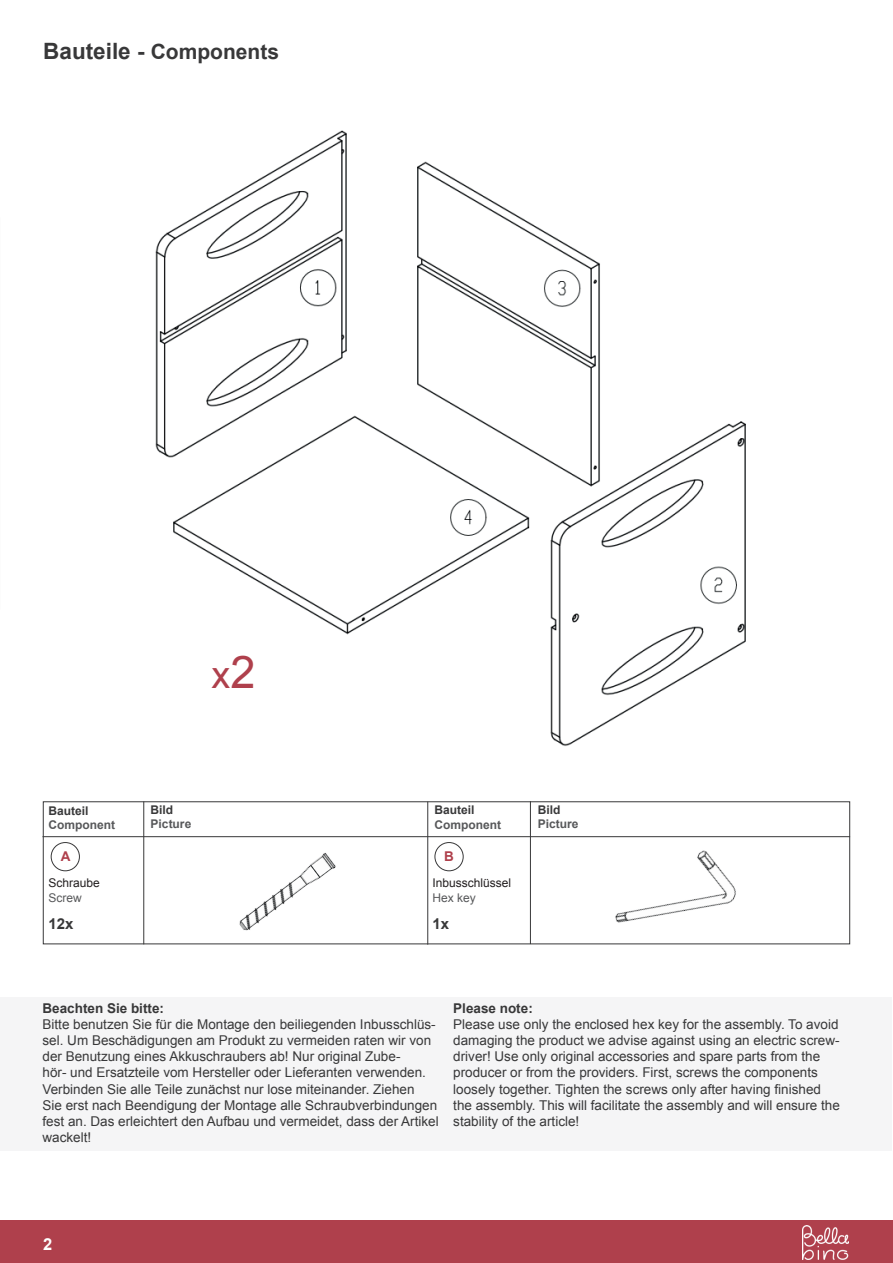
<style>
.page{position:relative;width:893px;height:1263px;background:#fff}
.page>*{position:absolute;margin:0;border:0;box-sizing:border-box;transform-origin:0 0}
.t1{font:37.5px "Arial";color:#af404c}
.t2{font:700 21px "Arial";color:#383839}
.t3{font:700 16.5px "Arial";color:#fff}
.t4{font:700 15px "Arial";color:#383839}
.t5{font:13.5px/16.2px "Arial";color:#383839}
.t6{font:700 13.5px "Arial";color:#383839}
.t7{font:700 13.5px "Arial";color:#af404c}
.t8{font:700 12px "Arial";color:#57585a}
.t9{font:700 12px "Arial";color:#383839}
.t10{font:12px "Arial";color:#231f20}
.t11{font:12px "Arial";color:#57585a}
.s1{font-size:22.5px}
.s2{font-size:45px}
</style>
<div class="page">
<div style="left:0;top:1220px;width:893px;height:43px;background:#af404c"></div>
<img style="left:802px;top:1225px;width:47px;height:35px">
<div style="left:43px;top:801px;width:807px;height:143px;border:1px solid #383839"></div>
<hr style="left:43px;top:836px;width:807px;height:1px;background:#383839">
<hr style="left:143px;top:801px;width:1px;height:143px;background:#383839">
<div style="left:51px;top:842px;width:29px;height:29px;border:1px solid #383839;border-radius:50%"></div>
<hr style="left:427px;top:802px;width:1px;height:142px;background:#383839">
<hr style="left:530px;top:801px;width:1px;height:143px;background:#383839">
<div style="left:435px;top:842px;width:29px;height:29px;border:1px solid #383839;border-radius:50%"></div>
<div style="left:1px;top:997px;width:891px;height:153px;background:#f5f5f6"></div>
<img style="left:226px;top:853px;width:120px;height:92px">
<img style="left:607px;top:836px;width:144px;height:109px">
<img style="left:155px;top:130px;width:591px;height:616px">
<p class="t2" style="left:43px;top:38px;width:237px"><span class="s1">Bauteile -</span> Components</p>
<p class="t1" style="left:212px;top:650px;width:45px">x<span class="s2">2</span></p>
<p class="t9" style="left:49px;top:802px;width:42px">Bauteil</p>
<p class="t8" style="left:49px;top:817px;width:68px">Component</p>
<p class="t9" style="left:151px;top:802px;width:24px">Bild</p>
<p class="t8" style="left:151px;top:816px;width:42px">Picture</p>
<p class="t9" style="left:435px;top:802px;width:42px">Bauteil</p>
<p class="t8" style="left:435px;top:817px;width:68px">Component</p>
<p class="t9" style="left:538px;top:802px;width:24px">Bild</p>
<p class="t8" style="left:538px;top:816px;width:42px">Picture</p>
<p class="t7" style="left:61px;top:847px;width:11px">A</p>
<p class="t7" style="left:444px;top:847px;width:11px">B</p>
<p class="t10" style="left:49px;top:874px;width:53px">Schraube</p>
<p class="t11" style="left:49px;top:889px;width:35px">Screw</p>
<p class="t4" style="left:49px;top:913px;width:27px">12x</p>
<p class="t10" style="left:432px;top:874px;width:80px">Inbusschlüssel</p>
<p class="t11" style="left:432px;top:889px;width:45px">Hex key</p>
<p class="t4" style="left:432px;top:913px;width:18px">1x</p>
<p class="t6" style="left:43px;top:999px;width:123px">Beachten Sie bitte:</p>
<p class="t5" style="left:43px;top:1016px;width:398px">Bitte benutzen Sie für die Montage den beiliegenden Inbusschlüs&shy;sel. Um Beschädigungen am Produkt zu vermeiden raten wir von der Benutzung eines Akkuschraubers ab! Nur original Zube-<br>hör- und Ersatzteile vom Hersteller oder Lieferanten verwenden.<br>Verbinden Sie alle Teile zunächst nur lose miteinander. Ziehen<br>Sie erst nach Beendigung der Montage alle Schraubverbindungen fest an. Das erleichtert den Aufbau und vermeidet, dass der Artikel wackelt!</p>
<p class="t6" style="left:453px;top:999px;width:81px">Please note:</p>
<p class="t5" style="left:453px;top:1016px;width:388px">Please use only the enclosed hex key for the assembly. To avoid damaging the product we advise against using an electric screw&shy;driver! Use only original accessories and spare parts from the producer or from the providers. First, screws the components loosely together. Tighten the screws only after having finished the assembly. This will facilitate the assembly and will ensure the stability of the article!</p>
<p class="t3" style="left:43px;top:1233px;width:11px">2</p>
</div>
